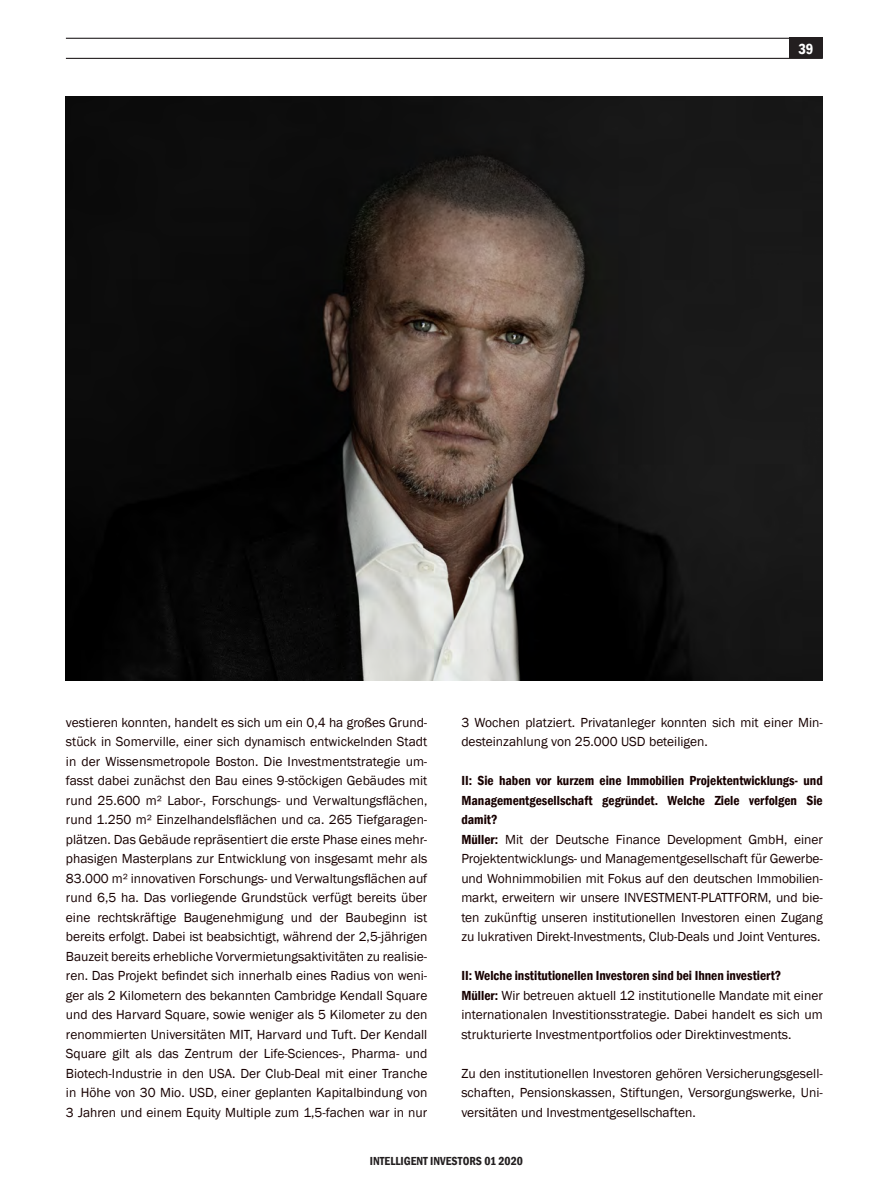
<style>
.page{position:relative;width:893px;height:1191px;background:#fff}
.page>*{position:absolute;margin:0;border:0;box-sizing:border-box;transform-origin:0 0}
.t1{font:600 condensed 15px "Franklin Gothic";color:#fff}
.Fließtext_-_Standard{font:13.5px/19.5px "Franklin Gothic";color:#170000;text-align:justify}
.Fließtext_-_Standard-2{font:600 condensed 13.5px/19.5px "Franklin Gothic";color:#170000}
.t2{font:600 condensed 12px "Franklin Gothic";color:#231f20}
.s1{font-weight:600;font-stretch:condensed}
</style>
<div class="page">
<hr style="left:66px;top:38px;width:757px;height:1px;background:#231f20">
<hr style="left:66px;top:58px;width:757px;height:1px;background:#231f20">
<div style="left:789px;top:38px;width:34px;height:20px;background:#231f20"></div>
<img style="left:66px;top:97px;width:757px;height:583px">
<p class="t1" style="left:798px;top:39px;width:17px">39</p>
<p class="Fließtext_-_Standard" style="left:66px;top:712px;width:363px">vestieren konnten, handelt es sich um ein 0,4 ha großes Grund&shy;stück in Somerville, einer sich dynamisch entwickelnden Stadt in der Wissensmetropole Boston. Die Investmentstrategie um&shy;fasst dabei zunächst den Bau eines 9-stöckigen Gebäudes mit rund 25.600 m² Labor-, Forschungs- und Verwaltungsflächen, rund 1.250 m² Einzelhandelsflächen und ca. 265 Tiefgaragen&shy;plätzen. Das Gebäude repräsentiert die erste Phase eines mehr&shy;phasigen Masterplans zur Entwicklung von insgesamt mehr als 83.000 m² innovativen Forschungs- und Verwaltungsflächen auf rund 6,5 ha. Das vorliegende Grundstück verfügt bereits über eine rechtskräftige Baugenehmigung und der Baubeginn ist bereits erfolgt. Dabei ist beabsichtigt, während der 2,5-jährigen Bauzeit bereits erhebliche Vorvermietungsaktivitäten zu realisie&shy;ren. Das Projekt befindet sich innerhalb eines Radius von weni&shy;ger als 2 Kilometern des bekannten Cambridge Kendall Square und des Harvard Square, sowie weniger als 5 Kilometer zu den renommierten Universitäten MIT, Harvard und Tuft. Der Kendall Square gilt als das Zentrum der Life-Sciences-, Pharma- und Biotech-Industrie in den USA. Der Club-Deal mit einer Tranche in Höhe von 30 Mio. USD, einer geplanten Kapitalbindung von</p>
<p class="Fließtext_-_Standard" style="left:66px;top:1102px;width:363px">3 Jahren und einem Equity Multiple zum 1,5-fachen war in nur</p>
<p class="t2" style="left:370px;top:1152px;width:155px">INTELLIGENT INVESTORS 01 2020</p>
<p class="Fließtext_-_Standard" style="left:461px;top:712px;width:363px">3 Wochen platziert. Privatanleger konnten sich mit einer Min&shy;desteinzahlung von 25.000 USD beteiligen.</p>
<p class="Fließtext_-_Standard-2" style="left:461px;top:770px;width:363px">II: Sie haben vor kurzem eine Immobilien Projektentwicklungs- und<br>Managementgesellschaft gegründet. Welche Ziele verfolgen Sie</p>
<p class="Fließtext_-_Standard-2" style="left:461px;top:809px;width:38px">damit?</p>
<p class="Fließtext_-_Standard" style="left:461px;top:829px;width:363px"><span class="s1">Müller:</span> Mit der Deutsche Finance Development GmbH, einer Projektentwicklungs- und Managementgesellschaft für Gewerbe&shy;und Wohnimmobilien mit Fokus auf den deutschen Immobilien&shy;markt, erweitern wir unsere INVESTMENT-PLATTFORM, und bie&shy;ten zukünftig unseren institutionellen Investoren einen Zugang zu lukrativen Direkt-Investments, Club-Deals und Joint Ventures.</p>
<p class="Fließtext_-_Standard-2" style="left:461px;top:965px;width:321px">II: Welche institutionellen Investoren sind bei Ihnen investiert?</p>
<p class="Fließtext_-_Standard" style="left:461px;top:985px;width:363px"><span class="s1">Müller:</span> Wir betreuen aktuell 12 institutionelle Mandate mit einer internationalen Investitionsstrategie. Dabei handelt es sich um strukturierte Investmentportfolios oder Direktinvestments.</p>
<p class="Fließtext_-_Standard" style="left:461px;top:1063px;width:363px">Zu den institutionellen Investoren gehören Versicherungsgesell&shy;schaften, Pensionskassen, Stiftungen, Versorgungswerke, Uni&shy;versitäten und Investmentgesellschaften.</p>
</div>
